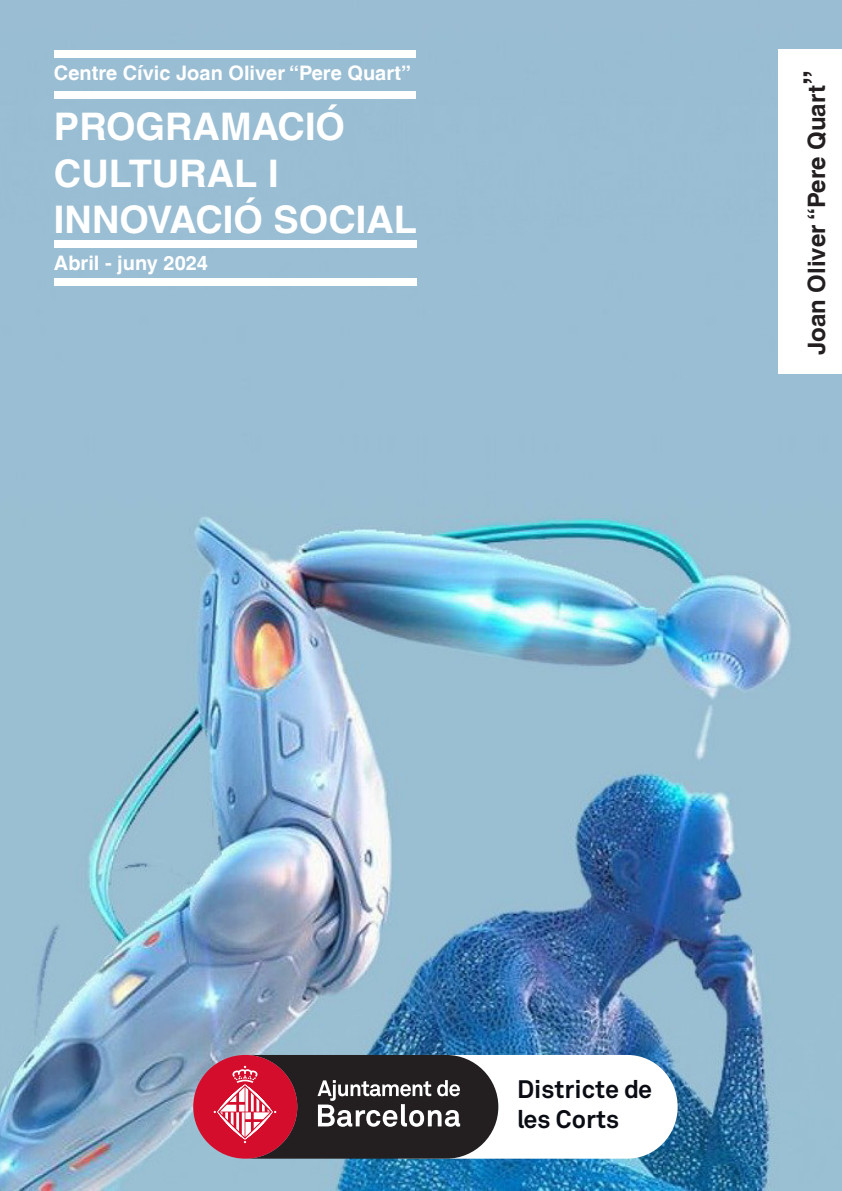
<style>
.page{position:relative;width:842px;height:1191px;background:#fff}
.page>*{position:absolute;margin:0;border:0;box-sizing:border-box;transform-origin:0 0}
.t1{font:700 38px "Helvetica LT";color:#fff}
.t2{font:700 25px/30px "Akkurat Std";color:#0a0c14}
.t3{font:700 24px "Helvetica LT";color:#231f20}
.t4{font:700 20px "Helvetica LT";color:#fff}
.s1{font-size:30px}
</style>
<div class="page">
<img style="left:0;top:0;width:842px;height:1191px">
<div style="left:54px;top:91px;width:362px;height:8px;background:#fff"></div>
<div style="left:54px;top:278px;width:362px;height:8px;background:#fff"></div>
<div style="left:54px;top:240px;width:362px;height:8px;background:#fff"></div>
<div style="left:54px;top:50px;width:362px;height:8px;background:#fff"></div>
<div style="left:778px;top:50px;width:64px;height:324px;background:#fff"></div>
<svg style="left:193px;top:1055px;width:485px;height:103px"></svg>
<p class="t4" style="left:54px;top:61px;width:359px">Centre Cívic Joan Oliver “Pere Quart”</p>
<p class="t1" style="left:54px;top:104px;width:293px">PROGRAMACIÓ</p>
<p class="t1" style="left:54px;top:150px;width:226px">CULTURAL I</p>
<p class="t1" style="left:54px;top:197px;width:365px">INNOVACIÓ SOCIAL</p>
<p class="t4" style="left:54px;top:251px;width:156px">Abril - juny 2024</p>
<p class="t3" style="left:802px;top:355px;width:286px;rotate:-90deg">Joan Oliver “Pere Quart<span class="s1">”</span></p>
<p class="t2" style="left:517px;top:1074px;width:137px">Districte de les Corts</p>
</div>
